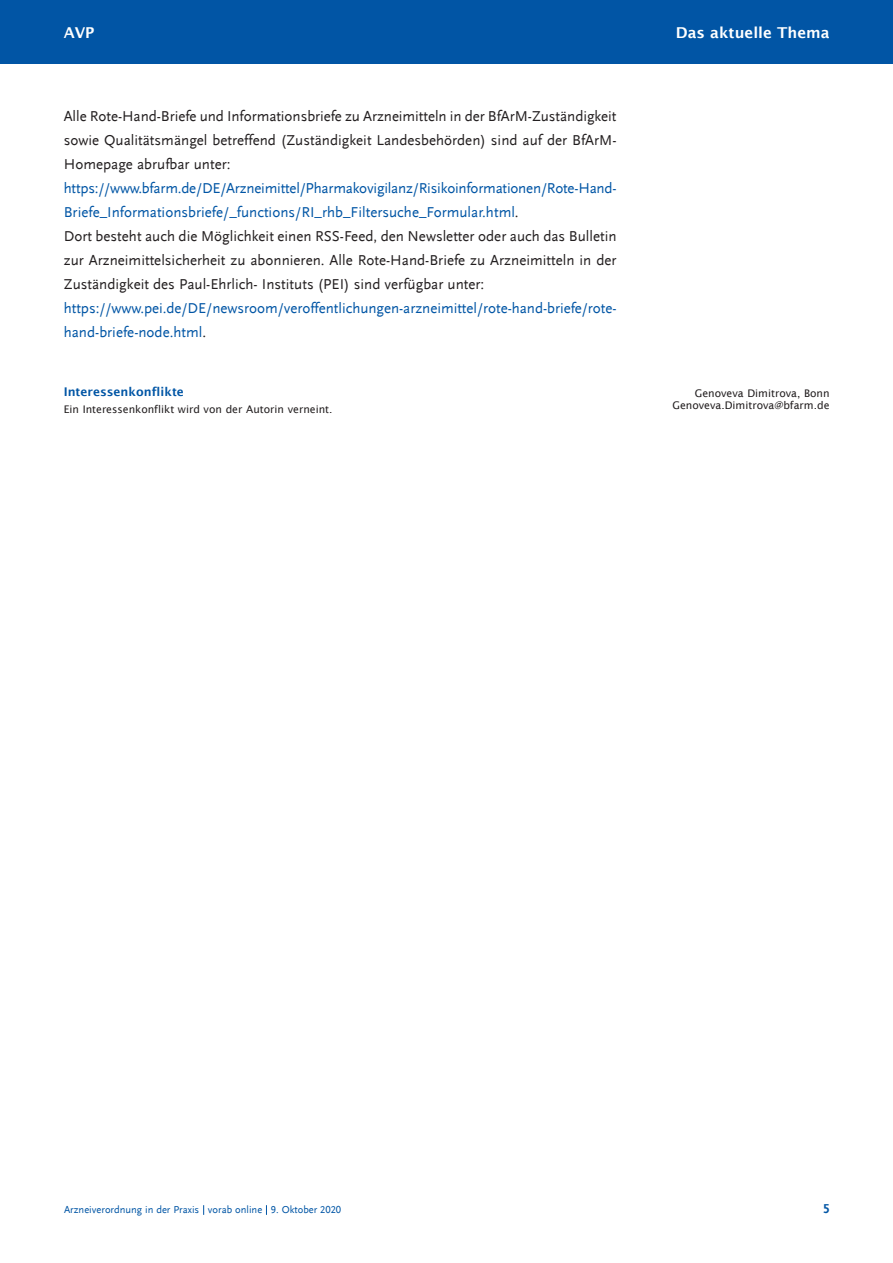
<style>
.page{position:relative;width:893px;height:1263px;background:#fff}
.page>*{position:absolute;margin:0;border:0;box-sizing:border-box;transform-origin:0 0}
.t1{font:15px/24px "Scala Sans LF";color:#231f20;text-align:justify}
.t2{font:15px/24px "Scala Sans LF";letter-spacing:-.005em;color:#0155a5}
.t3{font:600 15px "Lucida Sans";color:#fff}
.t4{font:700 13.5px "Scala Sans LF";color:#0155a5}
.t5{font:600 12px "Lucida Sans";color:#0155a5}
.t6{font:10.5px/12.6px "Lucida Sans";color:#231f20;text-align:right}
.t7{font:10.5px "Scala Sans LF";color:#0155a5}
.s1{color:#0155a5}
.s2{color:#231f20}
</style>
<div class="page">
<div style="left:0;top:0;width:892px;height:64px;background:#0155a5"></div>
<p class="t3" style="left:64px;top:24px;width:32px">AVP</p>
<p class="t3" style="left:676px;top:24px;width:155px">Das aktuelle Thema</p>
<p class="t1" style="left:64px;top:104px;width:554px">Alle Rote-Hand-Briefe und Informationsbriefe zu Arzneimitteln in der BfArM-Zuständigkeit sowie Qualitätsmängel betreffend (Zuständigkeit Landesbehörden) sind auf der BfArM-Homepage abrufbar unter:</p>
<p class="t1" style="left:64px;top:176px;width:554px;text-align:left"><span class="s1">https://www.bfarm.de/DE/Arzneimittel/Pharmakovigilanz/Risikoinformationen/Rote-Hand-Briefe_Informationsbriefe/_functions/RI_rhb_Filtersuche_Formular.html</span>.<br>Dort besteht auch die Möglichkeit einen RSS-Feed, den Newsletter oder auch das Bulletin zur Arzneimittelsicherheit zu abonnieren. Alle Rote-Hand-Briefe zu Arzneimitteln in der Zuständigkeit des Paul-Ehrlich- Instituts (PEI) sind verfügbar unter:</p>
<p class="t2" style="left:64px;top:296px;width:554px">https://www.pei.de/DE/newsroom/veroffentlichungen-arzneimittel/rote-hand-briefe/rote&shy;hand-briefe-node.html<span class="s2">.</span></p>
<p class="t5" style="left:64px;top:385px;width:122px">Interessenkonflikte</p>
<p class="t6" style="left:64px;top:402px;width:270px">Ein Interessenkonflikt wird von der Autorin verneint.</p>
<p class="t6" style="left:672px;top:386px;width:159px">Genoveva Dimitrova, Bonn<br>Genoveva.Dimitrova@bfarm.de</p>
<p class="t7" style="left:64px;top:1204px;width:279px">Arzneiverordnung in der Praxis vorab online 9. Oktober 2020</p>
<p class="t4" style="left:823px;top:1201px;width:8px">5</p>
</div>
